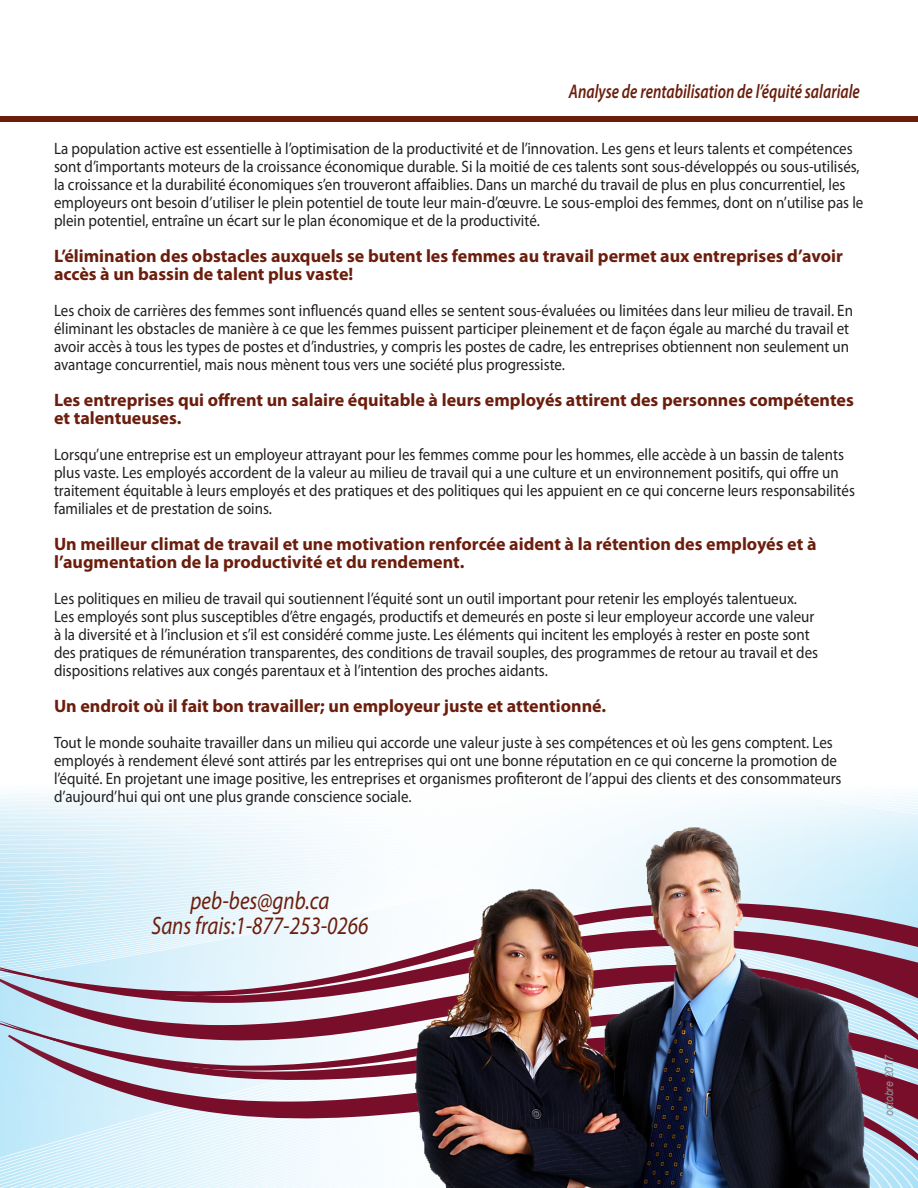
<style>
.page{position:relative;width:918px;height:1188px;background:#fff}
.page>*{position:absolute;margin:0;border:0;box-sizing:border-box;transform-origin:0 0}
.t1{font:italic 25.2px/25.2px "Myriad Pro";color:#6b1e0d;text-align:center;scale:.83 1}
.t2{font:italic 600 19.8px "Myriad Pro";color:#6b1e0d;scale:.77 1}
.t3{font:700 18px/18px "Myriad Pro";color:#6b1e0d}
.t4{font:16.5px/18px "Myriad Pro";color:#231f20;scale:.91 1}
.t5{font:italic 11.55px "Arial";color:#8d8f92;scale:.91 1}
</style>
<div class="page">
<div style="left:0;top:116px;width:918px;height:6px;background:#6b1e0d"></div>
<svg style="left:679px;top:794px;width:239px;height:394px"></svg>
<svg style="left:0;top:794px;width:366px;height:394px"></svg>
<svg style="left:0;top:903px;width:918px;height:26px"></svg>
<svg style="left:0;top:929px;width:918px;height:36px"></svg>
<svg style="left:0;top:965px;width:918px;height:47px;background:#bdb0bf"></svg>
<svg style="left:0;top:1012px;width:918px;height:9px;background:#bdb3c1"></svg>
<svg style="left:0;top:1021px;width:918px;height:99px;background:#a27e92"></svg>
<svg style="left:8px;top:1035px;width:910px;height:126px"></svg>
<img style="left:401px;top:812px;width:485px;height:376px">
<p class="t2" style="left:569px;top:79px;width:380px">Analyse de rentabilisation de l’équité salariale</p>
<p class="t4" style="left:54px;top:139px;width:891px">La population active est essentielle à l’optimisation de la productivité et de l’innovation. Les gens et leurs talents et compétences sont d’importants moteurs de la croissance économique durable. Si la moitié de ces talents sont sous-développés ou sous-utilisés, la croissance et la durabilité économiques s’en trouveront affaiblies. Dans un marché du travail de plus en plus concurrentiel, les employeurs ont besoin d’utiliser le plein potentiel de toute leur main-d’œuvre. Le sous-emploi des femmes, dont on n’utilise pas le plein potentiel, entraîne un écart sur le plan économique et de la productivité.</p>
<p class="t3" style="left:54px;top:246px;width:790px">L’élimination des obstacles auxquels se butent les femmes au travail permet aux entreprises d’avoir accès à un bassin de talent plus vaste!</p>
<p class="t4" style="left:54px;top:301px;width:880px">Les choix de carrières des femmes sont influencés quand elles se sentent sous-évaluées ou limitées dans leur milieu de travail. En éliminant les obstacles de manière à ce que les femmes puissent participer pleinement et de façon égale au marché du travail et avoir accès à tous les types de postes et d’industries, y compris les postes de cadre, les entreprises obtiennent non seulement un avantage concurrentiel, mais nous mènent tous vers une société plus progressiste.</p>
<p class="t3" style="left:54px;top:390px;width:801px">Les entreprises qui offrent un salaire équitable à leurs employés attirent des personnes compétentes et talentueuses.</p>
<p class="t4" style="left:54px;top:445px;width:882px">Lorsqu’une entreprise est un employeur attrayant pour les femmes comme pour les hommes, elle accède à un bassin de talents plus vaste. Les employés accordent de la valeur au milieu de travail qui a une culture et un environnement positifs, qui offre un traitement équitable à leurs employés et des pratiques et des politiques qui les appuient en ce qui concerne leurs responsabilités familiales et de prestation de soins.</p>
<p class="t3" style="left:54px;top:534px;width:764px">Un meilleur climat de travail et une motivation renforcée aident à la rétention des employés et à l’augmentation de la productivité et du rendement.</p>
<p class="t4" style="left:54px;top:589px;width:841px">Les politiques en milieu de travail qui soutiennent l’équité sont un outil important pour retenir les employés talentueux.<br>Les employés sont plus susceptibles d’être engagés, productifs et demeurés en poste si leur employeur accorde une valeur à la diversité et à l’inclusion et s’il est considéré comme juste. Les éléments qui incitent les employés à rester en poste sont des pratiques de rémunération transparentes, des conditions de travail souples, des programmes de retour au travail et des dispositions relatives aux congés parentaux et à l’intention des proches aidants.</p>
<p class="t3" style="left:54px;top:696px;width:554px">Un endroit où il fait bon travailler; un employeur juste et attentionné.</p>
<p class="t4" style="left:54px;top:733px;width:867px">Tout le monde souhaite travailler dans un milieu qui accorde une valeur juste à ses compétences et où les gens comptent. Les employés à rendement élevé sont attirés par les entreprises qui ont une bonne réputation en ce qui concerne la promotion de l’équité. En projetant une image positive, les entreprises et organismes profiteront de l’appui des clients et des consommateurs d’aujourd’hui qui ont une plus grande conscience sociale.</p>
<p class="t1" style="left:151px;top:888px;width:263px">peb-bes@gnb.ca<br>Sans frais:1-877-253-0266</p>
<p class="t5" style="left:882px;top:1116px;width:69px;rotate:-90deg">octobre 2017</p>
</div>
